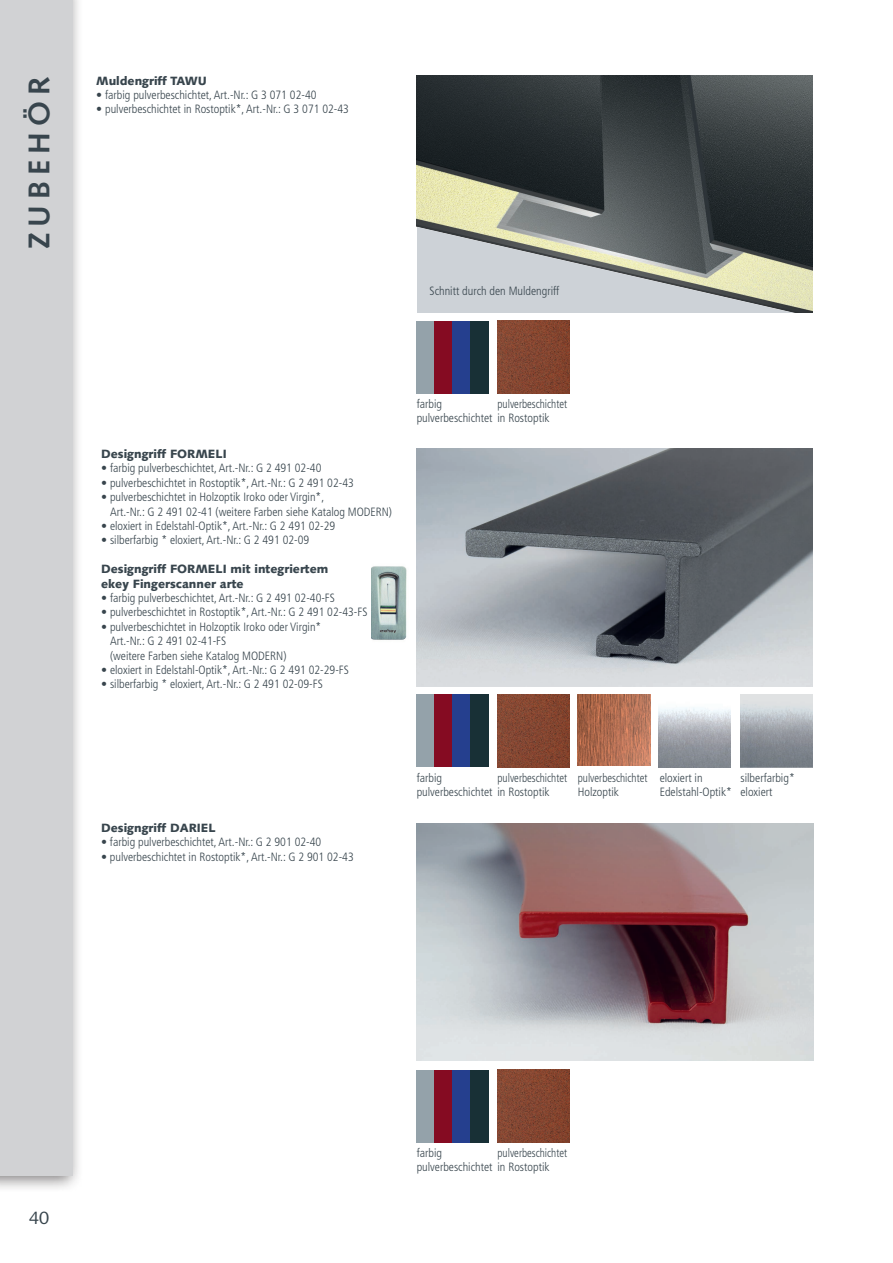
<style>
.page{position:relative;width:893px;height:1263px;background:#fff}
.page>*{position:absolute;margin:0;border:0;box-sizing:border-box;transform-origin:0 0}
.t1{font:700 30px "Syntax";letter-spacing:.2em;color:#38454d}
.t2{font:18px "Syntax";color:#38454d}
.t3{font:300 condensed 12px/14.4px "Frutiger";color:#38454d}
.t4{font:900 12px/14.4px "Syntax";color:#38454d}
.t5{font:300 condensed 12px/14.4px "Frutiger";color:#38454d;scale:.92 1}
</style>
<div class="page">
<div style="left:0;top:0;width:83px;height:1193px;background:#231f20;opacity:.59"></div>
<div style="left:0;top:0;width:72px;height:1176px;background:#d1d2d4"></div>
<img style="left:417px;top:76px;width:395px;height:237px">
<img style="left:417px;top:823px;width:396px;height:237px">
<img style="left:417px;top:449px;width:395px;height:237px">
<img style="left:578px;top:695px;width:72px;height:71px">
<img style="left:497px;top:321px;width:73px;height:72px">
<img style="left:497px;top:695px;width:73px;height:72px">
<img style="left:497px;top:1070px;width:73px;height:72px">
<img style="left:659px;top:707px;width:72px;height:60px">
<img style="left:740px;top:695px;width:73px;height:72px">
<div style="left:417px;top:321px;width:18px;height:72px;background:#94a2aa"></div>
<div style="left:435px;top:321px;width:18px;height:72px;background:#850b22"></div>
<div style="left:453px;top:321px;width:18px;height:72px;background:#253f8e"></div>
<div style="left:471px;top:321px;width:18px;height:72px;background:#183036"></div>
<div style="left:417px;top:695px;width:18px;height:72px;background:#94a2aa"></div>
<div style="left:435px;top:695px;width:18px;height:72px;background:#850b22"></div>
<div style="left:453px;top:695px;width:18px;height:72px;background:#253f8e"></div>
<div style="left:471px;top:695px;width:18px;height:72px;background:#183036"></div>
<div style="left:417px;top:1070px;width:18px;height:72px;background:#94a2aa"></div>
<div style="left:435px;top:1070px;width:18px;height:72px;background:#850b22"></div>
<div style="left:453px;top:1070px;width:18px;height:72px;background:#253f8e"></div>
<div style="left:471px;top:1070px;width:18px;height:72px;background:#183036"></div>
<img style="left:371px;top:566px;width:36px;height:74px">
<h1 class="t1" style="left:22px;top:249px;width:174px;rotate:-90deg">ZUBEHÖR</h1>
<p class="t4" style="left:96px;top:73px;width:112px">Muldengriff TAWU</p>
<p class="t3" style="left:96px;top:88px;width:222px">• farbig pulverbeschichtet, Art.-Nr.: G 3 071 02-40</p>
<p class="t3" style="left:96px;top:102px;width:254px">• pulverbeschichtet in Rostoptik*, Art.-Nr.: G 3 071 02-43</p>
<p class="t3" style="left:430px;top:284px;width:131px">Schnitt durch den Muldengriff</p>
<p class="t4" style="left:101px;top:447px;width:127px">Designgriff FORMELI</p>
<p class="t3" style="left:101px;top:461px;width:222px">• farbig pulverbeschichtet, Art.-Nr.: G 2 491 02-40</p>
<p class="t3" style="left:101px;top:475px;width:254px">• pulverbeschichtet in Rostoptik*, Art.-Nr.: G 2 491 02-43</p>
<p class="t3" style="left:110px;top:490px;width:284px;text-indent:-9px">• pulverbeschichtet in Holzoptik Iroko oder Virgin*,<br>Art.-Nr.: G 2 491 02-41 (weitere Farben siehe Katalog MODERN)</p>
<p class="t3" style="left:101px;top:519px;width:236px">• eloxiert in Edelstahl-Optik*, Art.-Nr.: G 2 491 02-29</p>
<p class="t3" style="left:101px;top:533px;width:210px">• silberfarbig * eloxiert, Art.-Nr.: G 2 491 02-09</p>
<p class="t4" style="left:101px;top:562px;width:229px">Designgriff FORMELI mit integriertem ekey Fingerscanner arte</p>
<p class="t3" style="left:101px;top:591px;width:235px">• farbig pulverbeschichtet, Art.-Nr.: G 2 491 02-40-FS</p>
<p class="t3" style="left:101px;top:605px;width:268px">• pulverbeschichtet in Rostoptik*, Art.-Nr.: G 2 491 02-43-FS</p>
<p class="t3" style="left:110px;top:619px;width:213px;text-indent:-9px">• pulverbeschichtet in Holzoptik Iroko oder Virgin*<br>Art.-Nr.: G 2 491 02-41-FS<br>(weitere Farben siehe Katalog MODERN)</p>
<p class="t3" style="left:101px;top:663px;width:249px">• eloxiert in Edelstahl-Optik*, Art.-Nr.: G 2 491 02-29-FS</p>
<p class="t3" style="left:101px;top:677px;width:223px">• silberfarbig * eloxiert, Art.-Nr.: G 2 491 02-09-FS</p>
<p class="t3" style="left:417px;top:397px;width:134px">farbig<br>pulverbeschichtet in Rostoptik</p>
<p class="t5" style="left:497px;top:397px;width:77px">pulverbeschichtet</p>
<p class="t4" style="left:101px;top:821px;width:116px">Designgriff DARIEL</p>
<p class="t3" style="left:101px;top:835px;width:222px">• farbig pulverbeschichtet, Art.-Nr.: G 2 901 02-40</p>
<p class="t3" style="left:101px;top:850px;width:254px">• pulverbeschichtet in Rostoptik*, Art.-Nr.: G 2 901 02-43</p>
<p class="t3" style="left:417px;top:770px;width:134px">farbig<br>pulverbeschichtet in Rostoptik</p>
<p class="t5" style="left:497px;top:771px;width:77px">pulverbeschichtet</p>
<p class="t5" style="left:578px;top:771px;width:77px">pulverbeschichtet<br>Holzoptik</p>
<p class="t3" style="left:660px;top:770px;width:74px">eloxiert in<br>Edelstahl-Optik*</p>
<p class="t3" style="left:740px;top:770px;width:56px">silberfarbig* eloxiert</p>
<h2 class="t2" style="left:29px;top:1207px;width:22px">40</h2>
<p class="t3" style="left:417px;top:1145px;width:134px">farbig<br>pulverbeschichtet in Rostoptik</p>
<p class="t5" style="left:497px;top:1146px;width:77px">pulverbeschichtet</p>
</div>
